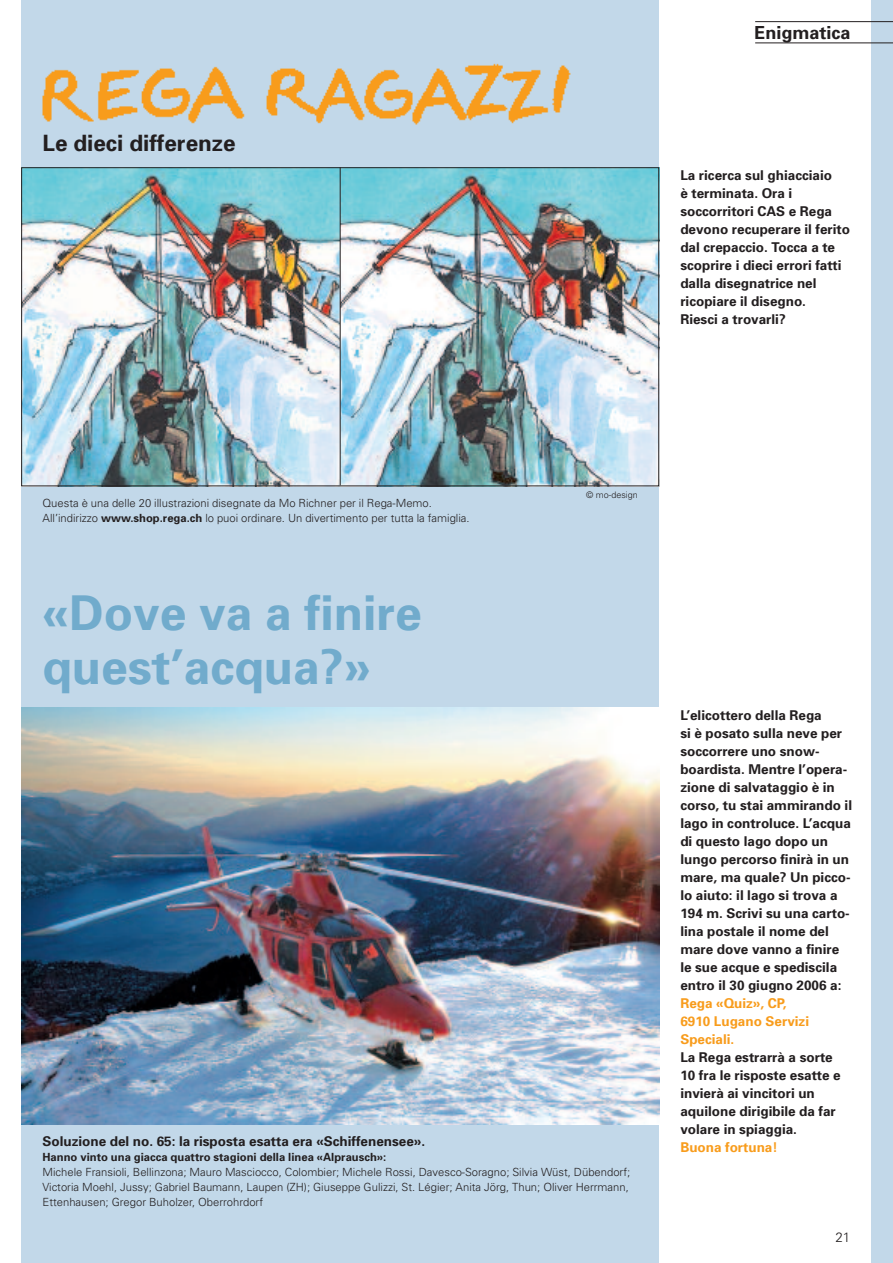
<style>
.page{position:relative;width:893px;height:1263px;background:#fff}
.page>*{position:absolute;margin:0;border:0;box-sizing:border-box;transform-origin:0 0}
.t1{font:700 48px/54px "Univers";color:#71abcc}
.t2{font:700 22.5px "Univers";color:#231f20}
.t3{font:700 18px "Univers";color:#231f20}
.t4{font:700 13.5px/18px "Univers";color:#231f20}
.t5{font:700 13.5px/18px "Univers";color:#f89c1c}
.t6{font:300 13.5px "Univers";color:#231f20}
.t7{font:300 11.25px/15px "Univers";color:#231f20}
.t8{font:700 11.25px "Univers";color:#231f20}
.t9{font:300 9px "Univers";color:#231f20}
.s1{font-weight:700}
</style>
<div class="page">
<div style="left:872px;top:0;width:21px;height:1263px;background:#c2d8e9"></div>
<div style="left:21px;top:0;width:638px;height:1263px;background:#c2d8e9"></div>
<hr style="left:755px;top:21px;width:138px;height:1px;background:#231f20">
<hr style="left:755px;top:43px;width:138px;height:1px;background:#231f20">
<img style="left:21px;top:708px;width:638px;height:416px">
<img style="left:23px;top:169px;width:634px;height:315px">
<img style="left:42px;top:63px;width:529px;height:62px">
<hr style="left:340px;top:167px;width:1px;height:318px;background:#231f20">
<h2 class="t2" style="left:43px;top:135px;width:195px">Le dieci differenze</h2>
<h3 class="t3" style="left:754px;top:26px;width:98px">Enigmatica</h3>
<p class="t4" style="left:680px;top:167px;width:171px">La ricerca sul ghiacciaio<br>è terminata. Ora i soccorritori CAS e Rega devono recuperare il ferito dal crepaccio. Tocca a te scoprire i dieci errori fatti dalla disegnatrice nel ricopiare il disegno.<br>Riesci a trovarli?</p>
<p class="t7" style="left:43px;top:496px;width:429px">Questa è una delle 20 illustrazioni disegnate da Mo Richner per il Rega-Memo.<br>All’indirizzo <span class="s1">www.shop.rega.ch</span> lo puoi ordinare. Un divertimento per tutta la famiglia.</p>
<h1 class="t1" style="left:43px;top:590px;width:381px">«Dove va a finire quest’acqua?»</h1>
<p class="t9" style="left:586px;top:491px;width:53px">© mo-design</p>
<p class="t4" style="left:43px;top:1133px;width:384px">Soluzione del no. 65: la risposta esatta era «Schiffenensee».</p>
<p class="t8" style="left:43px;top:1152px;width:345px">Hanno vinto una giacca quattro stagioni della linea «Alprausch»:</p>
<p class="t7" style="left:43px;top:1165px;width:589px">Michele Fransioli, Bellinzona; Mauro Masciocco, Colombier; Michele Rossi, Davesco-Soragno; Silvia Wüst, Dübendorf;<br>Victoria Moehl, Jussy; Gabriel Baumann, Laupen (ZH); Giuseppe Gulizzi, St. Légier; Anita Jörg, Thun; Oliver Herrmann,<br>Ettenhausen; Gregor Buholzer, Oberrohrdorf</p>
<p class="t4" style="left:680px;top:707px;width:173px">L’elicottero della Rega<br>si è posato sulla neve per soccorrere uno snow&shy;boardista. Mentre l’opera&shy;zione di salvataggio è in corso, tu stai ammirando il lago in controluce. L’acqua di questo lago dopo un lungo percorso finirà in un mare, ma quale? Un picco&shy;lo aiuto: il lago si trova a<br>194 m. Scrivi su una carto&shy;lina postale il nome del mare dove vanno a finire le sue acque e spediscila entro il 30 giugno 2006 a:</p>
<p class="t5" style="left:680px;top:995px;width:130px">Rega «Quiz», CP,<br>6910 Lugano Servizi<br>Speciali.</p>
<p class="t4" style="left:680px;top:1049px;width:162px">La Rega estrarrà a sorte<br>10 fra le risposte esatte e invierà ai vincitori un aquilone dirigibile da far volare in spiaggia.</p>
<p class="t5" style="left:680px;top:1139px;width:99px">Buona fortuna!</p>
<p class="t6" style="left:835px;top:1232px;width:17px">21</p>
</div>
